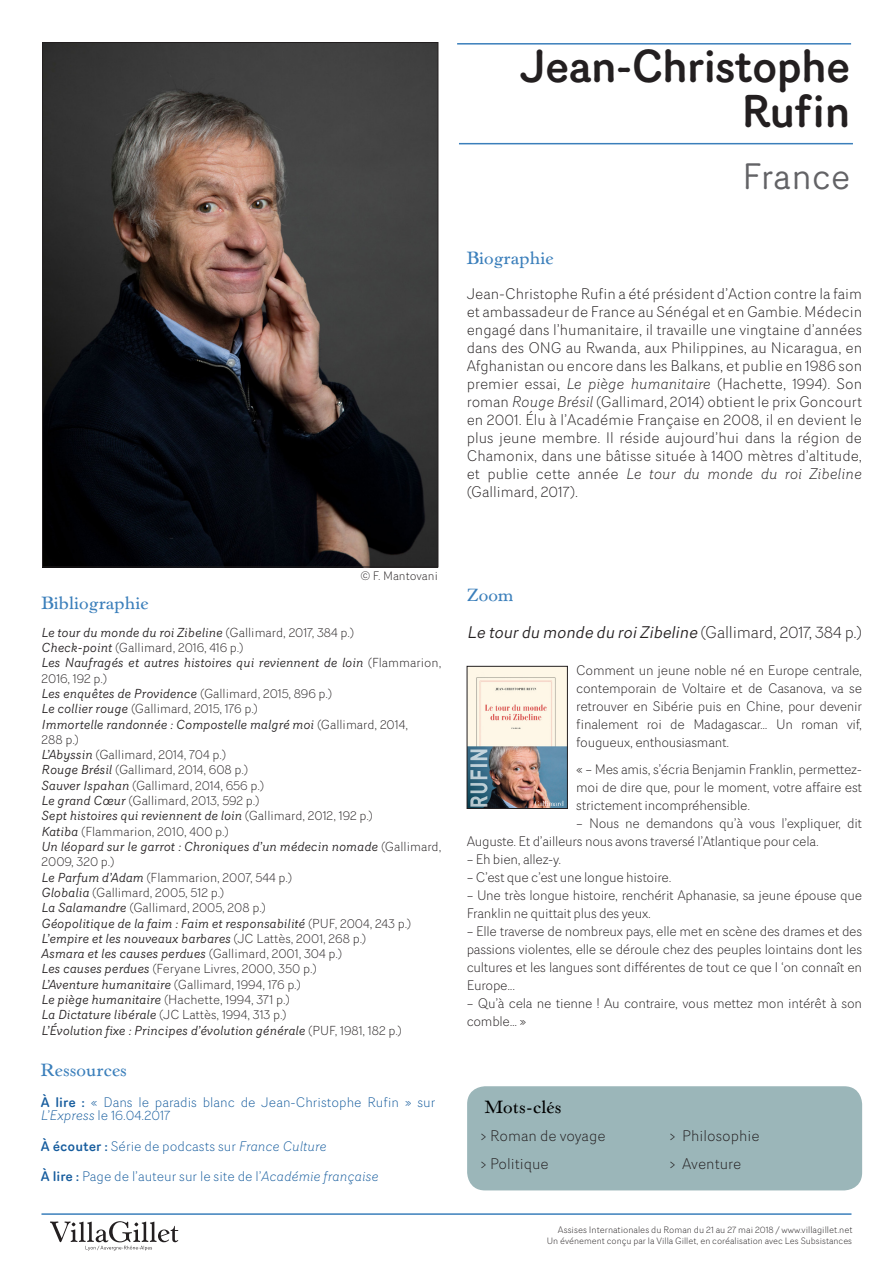
<style>
.page{position:relative;width:893px;height:1263px;background:#fff}
.page>*{position:absolute;margin:0;border:0;box-sizing:border-box;transform-origin:0 0}
.t1{font:500 45px "Router";letter-spacing:-.03em;color:#231f20}
.t2{font:36px "Router";color:#636366}
.Style_de_paragraphe{font:600 18px "Horley Old Style";color:#3b7fbb}
.t3{font:600 18px "Horley Old Style";color:#000}
.t4{font:italic 16.5px "Router";color:#231f20}
.t5{font:300 15px/18px "Router";color:#231f20;text-align:justify}
.t6{font:300 13.5px/18px "Router";letter-spacing:-.02em;color:#231f20;text-align:justify}
.t7{font:300 13.5px/13.5px "Router";color:#175d9e}
.t8{font:italic 12.75px/15.3px "Router";color:#231f20}
.t9{font:300 12.75px "Router";color:#231f20}
.t10{font:300 12px "Router";color:#231f20}
.t11{font:300 9.15px "Router";color:#231f20}
.t12{font:300 9px "Router";color:#231f20}
.s1{font-style:italic}
.s2{font-weight:300;font-style:normal}
.s3{font-weight:400;font-style:italic}
.s4{font-weight:500}
</style>
<div class="page">
<hr style="left:41px;top:1213px;width:810px;height:2px;background:#3b7fbb">
<svg style="left:50px;top:1221px;width:128px;height:29px"></svg>
<div style="left:467px;top:1086px;width:395px;height:104px;background:#9bb6b9;border-radius:18px"></div>
<hr style="left:457px;top:43px;width:394px;height:2px;background:#3b7fbb">
<hr style="left:459px;top:143px;width:394px;height:1px;background:#3b7fbb">
<img style="left:44px;top:44px;width:392px;height:521px">
<img style="left:469px;top:668px;width:97px;height:139px">
<div style="left:467px;top:666px;width:101px;height:143px;border:1px solid #231f20"></div>
<p class="t1" style="left:520px;top:32px;width:332px">Jean-Christophe</p>
<p class="t1" style="left:741px;top:77px;width:111px">Rufin</p>
<p class="t2" style="left:742px;top:150px;width:110px">France</p>
<p class="Style_de_paragraphe" style="left:467px;top:247px;width:88px">Biographie</p>
<p class="t5" style="left:467px;top:284px;width:397px">Jean-Christophe Rufin a été président d’Action contre la faim et ambassadeur de France au Sénégal et en Gambie. Médecin engagé dans l’humanitaire, il travaille une vingtaine d’années dans des ONG au Rwanda, aux Philippines, au Nicaragua, en Afghanistan ou encore dans les Balkans, et publie en 1986 son premier essai, <span class="s1">Le piège humanitaire</span> (Hachette, 1994). Son roman <span class="s1">Rouge Brésil</span> (Gallimard, 2014) obtient le prix Goncourt en 2001. Élu à l’Académie Française en 2008, il en devient le plus jeune membre. Il réside aujourd’hui dans la région de Chamonix, dans une bâtisse située à 1400 mètres d’altitude, et publie cette année <span class="s1">Le tour du monde du roi Zibeline </span>(Gallimard, 2017).</p>
<p class="t10" style="left:360px;top:567px;width:79px">© F. Mantovani</p>
<p class="Style_de_paragraphe" style="left:41px;top:592px;width:109px">Bibliographie</p>
<p class="t8" style="left:41px;top:624px;width:314px">Le tour du monde du roi Zibeline <span class="s2">(Gallimard, 2017, 384 p.)</span></p>
<p class="t9" style="left:41px;top:638px;width:204px"><span class="s3">Check-point</span> (Gallimard, 2016, 416 p.)</p>
<p class="t8" style="left:41px;top:655px;width:401px">Les Naufragés et autres histoires qui reviennent de loin <span class="s2">(Flammarion,<br>2016, 192 p.)</span></p>
<p class="t8" style="left:41px;top:685px;width:292px">Les enquêtes de Providence <span class="s2">(Gallimard, 2015, 896 p.)</span></p>
<p class="t9" style="left:41px;top:700px;width:218px"><span class="s3">Le collier rouge</span> (Gallimard, 2015, 176 p.)</p>
<p class="t8" style="left:41px;top:716px;width:368px">Immortelle randonnée : Compostelle malgré moi <span class="s2">(Gallimard, 2014,</span></p>
<p class="t9" style="left:41px;top:730px;width:39px">288 p.)</p>
<p class="t9" style="left:41px;top:745px;width:186px"><span class="s3">L’Abyssin</span> (Gallimard, 2014, 704 p.)</p>
<p class="t9" style="left:41px;top:761px;width:208px"><span class="s3">Rouge Brésil</span> (Gallimard, 2014, 608 p.)</p>
<p class="t9" style="left:41px;top:776px;width:224px"><span class="s3">Sauver Ispahan</span> (Gallimard, 2014, 656 p.)</p>
<p class="t9" style="left:41px;top:791px;width:220px"><span class="s3">Le grand Cœur</span> (Gallimard, 2013, 592 p.)</p>
<p class="t8" style="left:41px;top:808px;width:333px">Sept histoires qui reviennent de loin <span class="s2">(Gallimard, 2012, 192 p.)</span></p>
<p class="t9" style="left:41px;top:822px;width:189px"><span class="s3">Katiba</span> (Flammarion, 2010, 400 p.)</p>
<p class="t8" style="left:41px;top:838px;width:401px">Un léopard sur le garrot : Chroniques d’un médecin nomade <span class="s2">(Gallimard,<br>2009, 320 p.)</span></p>
<p class="t9" style="left:41px;top:868px;width:252px"><span class="s3">Le Parfum d’Adam</span> (Flammarion, 2007, 544 p.)</p>
<p class="t9" style="left:41px;top:883px;width:184px"><span class="s3">Globalia</span> (Gallimard, 2005, 512 p.)</p>
<p class="t9" style="left:41px;top:898px;width:226px"><span class="s3">La Salamandre</span> (Gallimard, 2005, 208 p.)</p>
<p class="t8" style="left:41px;top:915px;width:371px">Géopolitique de la faim : Faim et responsabilité <span class="s2">(PUF, 2004, 243 p.)</span></p>
<p class="t8" style="left:41px;top:930px;width:326px">L’empire et les nouveaux barbares <span class="s2">(JC Lattès, 2001, 268 p.)</span></p>
<p class="t8" style="left:41px;top:945px;width:302px">Asmara et les causes perdues <span class="s2">(Gallimard, 2001, 304 p.)</span></p>
<p class="t9" style="left:41px;top:960px;width:277px"><span class="s3">Les causes perdues</span> (Feryane Livres, 2000, 350 p.)</p>
<p class="t9" style="left:41px;top:975px;width:261px"><span class="s3">L’Aventure humanitaire</span> (Gallimard, 1994, 176 p.)</p>
<p class="t9" style="left:41px;top:990px;width:250px"><span class="s3">Le piège humanitaire</span> (Hachette, 1994, 371 p.)</p>
<p class="t9" style="left:41px;top:1006px;width:247px"><span class="s3">La Dictature libérale</span> (JC Lattès, 1994, 313 p.)</p>
<p class="t8" style="left:41px;top:1022px;width:362px">L’Évolution fixe : Principes d’évolution générale <span class="s2">(PUF, 1981, 182 p.)</span></p>
<p class="Style_de_paragraphe" style="left:41px;top:1059px;width:88px">Ressources</p>
<p class="t7" style="left:41px;top:1095px;width:396px"><span class="s4">À lire :</span> « Dans le paradis blanc de Jean-Christophe Rufin » sur<br><span class="s1">L’Express</span> le 16.04.2017</p>
<p class="t7" style="left:41px;top:1139px;width:287px"><span class="s4">À écouter :</span> Série de podcasts sur <span class="s1">France Culture</span></p>
<p class="t7" style="left:41px;top:1169px;width:339px"><span class="s4">À lire :</span> Page de l’auteur sur le site de l’<span class="s1">Académie française</span></p>
<p class="Style_de_paragraphe" style="left:467px;top:584px;width:49px">Zoom</p>
<p class="t4" style="left:467px;top:620px;width:397px">Le tourdu monde du roiZibeline <span class="s2">(G a l l i m a rd , 2 01 7, 3 84 p .)</span></p>
<p class="t6" style="left:576px;top:661px;width:287px">Comment un jeune noble né en Europe centrale, contemporain de Voltaire et de Casanova, va se retrouver en Sibérie puis en Chine, pour devenir finalement roi de Madagascar... Un roman vif, fougueux, enthousiasmant.</p>
<p class="t6" style="left:576px;top:760px;width:287px">« – Mes amis, s’écria Benjamin Franklin, permettez&shy;moi de dire que, pour le moment, votre affaire est strictement incompréhensible.</p>
<p class="t6" style="left:467px;top:814px;width:397px;text-indent:110px">– Nous ne demandons qu’à vous l’expliquer, dit<br>Auguste. Et d’ailleurs nous avons traversé l’Atlantique pour cela.</p>
<p class="t6" style="left:467px;top:850px;width:96px">– Eh bien, allez-y.</p>
<p class="t6" style="left:467px;top:868px;width:206px">– C’est que c’est une longue histoire.</p>
<p class="t6" style="left:467px;top:886px;width:397px">– Une très longue histoire, renchérit Aphanasie, sa jeune épouse que<br>Franklin ne quittait plus des yeux.</p>
<p class="t6" style="left:467px;top:922px;width:397px">– Elle traverse de nombreux pays, elle met en scène des drames et des passions violentes, elle se déroule chez des peuples lointains dont les cultures et les langues sont différentes de tout ce que l ‘on connaît en Europe...</p>
<p class="t6" style="left:467px;top:994px;width:397px">– Qu’à cela ne tienne ! Au contraire, vous mettez mon intérêt à son comble... »</p>
<p class="t3" style="left:484px;top:1096px;width:79px">Mots-clés</p>
<p class="t5" style="left:480px;top:1126px;width:127px">&gt; Roman de voyage</p>
<p class="t5" style="left:480px;top:1154px;width:70px">&gt; Politique</p>
<p class="t5" style="left:669px;top:1126px;width:92px">&gt; Philosophie</p>
<p class="t5" style="left:669px;top:1154px;width:74px">&gt; Aventure</p>
<p class="t11" style="left:558px;top:1223px;width:296px">Assises Internationales du Roman du 21 au 27 mai 2018 / www.villagillet.net</p>
<p class="t12" style="left:547px;top:1234px;width:307px">Un événement conçu par la Villa Gillet, en coréalisation avec Les Subsistances</p>
</div>
